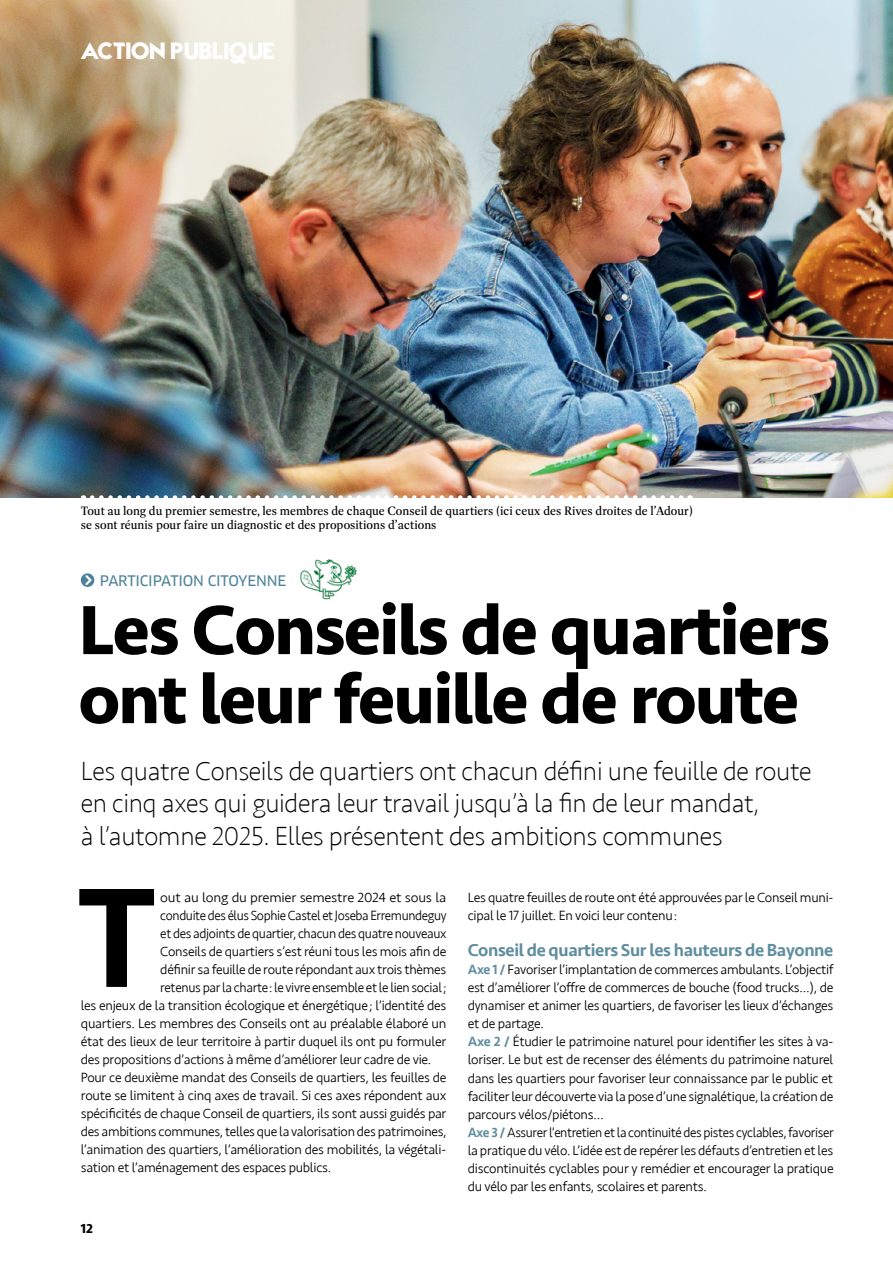
<style>
.page{position:relative;width:893px;height:1263px;background:#fff}
.page>*{position:absolute;margin:0;border:0;box-sizing:border-box;transform-origin:0 0}
.t1{font:500 147px "Seravek";color:#000}
.t2{font:700 72px/69px "Seravek";letter-spacing:-.025em;color:#000}
.t3{font:200 27px/32.2px "Seravek";letter-spacing:-.015em;color:#000}
.t4{font:24px "Typo Graphica";letter-spacing:.02em;color:#fff}
.TEXTE_Article{font:500 18px "Seravek";letter-spacing:-.02em;color:#608e9f}
.t5{font:14.25px "Clan OT News";letter-spacing:-.015em;color:#4d8298}
.TEXTE_Article-2{font:300 13.8px/18px "Seravek";letter-spacing:-.02em;color:#000;text-align:justify}
.TEXTE_Article-3{font:300 13.8px/18px "Seravek";letter-spacing:-.02em;color:#000;text-align:justify;scale:.96 1}
.TEXTE_Article-4{font:300 13.8px "Seravek";letter-spacing:-.02em;color:#000;scale:1.05 1}
.t6{font:700 13.5px "Seravek";color:#000}
.Legende-Dashiell{font:500 12.3px/13.5px "Dashiell Bright";color:#000}
.s1{font-weight:500;color:#608e9f}
</style>
<div class="page">
<img style="left:0;top:0;width:893px;height:497px">
<img style="left:92px;top:495px;width:599px;height:3px">
<div style="left:81px;top:573px;width:13px;height:14px;background:#4d8298;border-radius:50%"></div>
<svg style="left:85px;top:575px;width:7px;height:10px"></svg>
<img style="left:299px;top:559px;width:58px;height:41px">
<p class="t4" style="left:81px;top:35px;width:195px">ACTION PUBLIQUE</p>
<p class="Legende-Dashiell" style="left:81px;top:504px;width:614px">Tout au long du premier semestre, les membres de chaque Conseil de quartiers (ici ceux des Rives droites de l’Adour) se sont réunis pour faire un diagnostic et des propositions d’actions</p>
<p class="t5" style="left:100px;top:573px;width:188px">PARTICIPATION CITOYENNE</p>
<p class="t2" style="left:79px;top:594px;width:753px">Les Conseils de quartiers ont leur feuille de route</p>
<p class="t3" style="left:81px;top:755px;width:732px">Les quatre Conseils de quartiers ont chacun défini une feuille de route en cinq axes qui guidera leur travail jusqu’à la fin de leur mandat,<br>à l’automne 2025. Elles présentent des ambitions communes</p>
<p class="t1" style="left:77px;top:847px;width:82px">T</p>
<p class="TEXTE_Article-2" style="left:468px;top:889px;width:367px">Les quatre feuilles de route ont été approuvées par le Conseil muni&shy;cipal le 17 juillet. En voici leur contenu:</p>
<p class="TEXTE_Article-4" style="left:160px;top:890px;width:274px">out au long du premier semestre 2024 et sous la</p>
<p class="TEXTE_Article-3" style="left:160px;top:907px;width:300px">conduite des élus Sophie Castel et Joseba Erremundeguy</p>
<p class="TEXTE_Article-2" style="left:160px;top:925px;width:288px">et des adjoints de quartier, chacun des quatre nouveaux</p>
<p class="TEXTE_Article-2" style="left:160px;top:943px;width:288px">Conseils de quartiers s’est réuni tous les mois afin de</p>
<p class="TEXTE_Article-2" style="left:160px;top:961px;width:287px">définir sa feuille de route répondant aux trois thèmes</p>
<p class="TEXTE_Article-2" style="left:160px;top:979px;width:288px">retenus par la charte: le vivre ensemble et le lien social;</p>
<p class="TEXTE_Article-2" style="left:81px;top:997px;width:367px">les enjeux de la transition écologique et énergétique; l’identité des</p>
<p class="TEXTE_Article-2" style="left:81px;top:1015px;width:367px">quartiers. Les membres des Conseils ont au préalable élaboré un</p>
<p class="TEXTE_Article-2" style="left:81px;top:1033px;width:367px">état des lieux de leur territoire à partir duquel ils ont pu formuler</p>
<p class="TEXTE_Article-2" style="left:81px;top:1051px;width:352px">des propositions d’actions à même d’améliorer leur cadre de vie.</p>
<p class="TEXTE_Article-2" style="left:81px;top:1069px;width:367px">Pour ce deuxième mandat des Conseils de quartiers, les feuilles de route se limitent à cinq axes de travail. Si ces axes répondent aux spécificités de chaque Conseil de quartiers, ils sont aussi guidés par des ambitions communes, telles que la valorisation des patrimoines, l’animation des quartiers, l’amélioration des mobilités, la végétali&shy;sation et l’aménagement des espaces publics.</p>
<p class="TEXTE_Article" style="left:468px;top:939px;width:367px">Conseil de quartiers Sur les hauteurs de Bayonne</p>
<p class="TEXTE_Article-2" style="left:468px;top:961px;width:367px"><span class="s1">Axe 1 /</span> Favoriser l’implantation de commerces ambulants. L’objectif est d’améliorer l’offre de commerces de bouche (food trucks…), de dynamiser et animer les quartiers, de favoriser les lieux d’échanges et de partage.</p>
<p class="TEXTE_Article-2" style="left:468px;top:1033px;width:367px"><span class="s1">Axe 2 /</span> Étudier le patrimoine naturel pour identifier les sites à va&shy;loriser. Le but est de recenser des éléments du patrimoine naturel dans les quartiers pour favoriser leur connaissance par le public et faciliter leur découverte via la pose d’une signalétique, la création de parcours vélos/piétons…</p>
<p class="TEXTE_Article-3" style="left:468px;top:1123px;width:383px"><span class="s1">Axe 3 /</span> Assurer l’entretien et la continuité des pistes cyclables, favoriser la pratique du vélo. L’idée est de repérer les défauts d’entretien et les discontinuités cyclables pour y remédier et encourager la pratique du vélo par les enfants, scolaires et parents.</p>
<p class="t6" style="left:81px;top:1218px;width:14px">12</p>
</div>
